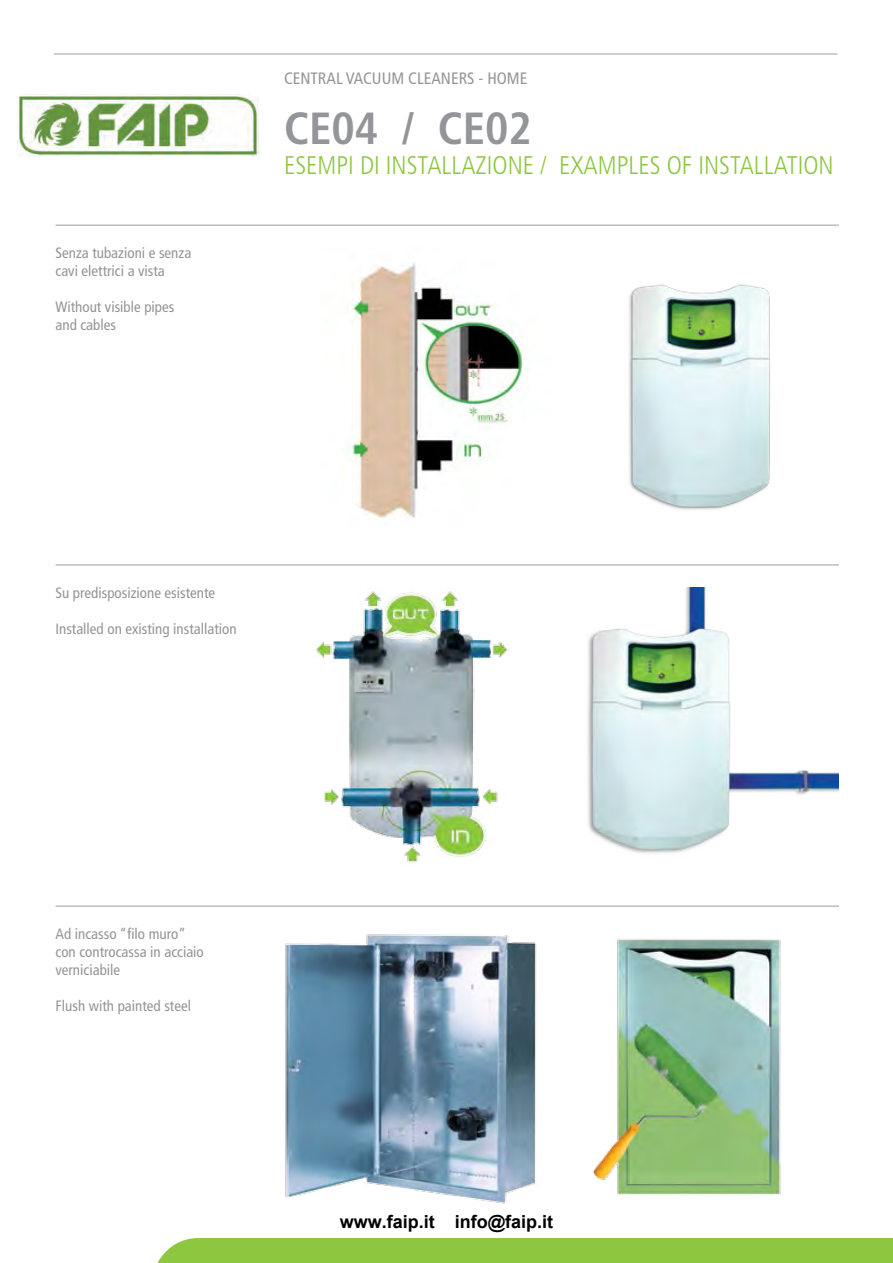
<style>
.page{position:relative;width:893px;height:1263px;background:#fff}
.page>*{position:absolute;margin:0;border:0;box-sizing:border-box;transform-origin:0 0}
.t1{font:700 condensed 45px "Frutiger";color:#939598}
.t2{font:300 condensed 25.5px "Frutiger";color:#8dc63f}
.t3{font:700 18px "Arial";color:#000}
.t4{font:condensed 16.5px "Frutiger";color:#939598}
.t5{font:condensed 15px/18px "Frutiger";color:#939598}
</style>
<div class="page">
<div style="left:157px;top:1238px;width:735px;height:25px;background:#8dc63f"></div>
<img style="left:285px;top:934px;width:252px;height:270px">
<img style="left:347px;top:263px;width:176px;height:255px">
<img style="left:315px;top:591px;width:193px;height:272px">
<img style="left:588px;top:587px;width:250px;height:266px">
<img style="left:629px;top:284px;width:141px;height:226px">
<img style="left:592px;top:939px;width:189px;height:256px">
<hr style="left:54px;top:53px;width:783px;height:2px;background:#bcbec0">
<hr style="left:56px;top:224px;width:783px;height:2px;background:#bcbec0">
<hr style="left:56px;top:905px;width:783px;height:2px;background:#bcbec0">
<hr style="left:56px;top:564px;width:783px;height:2px;background:#bcbec0">
<img style="left:17px;top:95px;width:241px;height:61px">
<p class="t5" style="left:56px;top:244px;width:137px">Senza tubazioni e senza cavi elettrici a vista</p>
<p class="t5" style="left:56px;top:298px;width:120px">Without visible pipes and cables</p>
<p class="t4" style="left:284px;top:68px;width:245px">CENTRAL VACUUM CLEANERS - HOME</p>
<h1 class="t1" style="left:284px;top:102px;width:249px">CE04 / CE02</h1>
<h2 class="t2" style="left:284px;top:151px;width:551px">ESEMPI DI INSTALLAZIONE / EXAMPLES OF INSTALLATION</h2>
<p class="t5" style="left:56px;top:584px;width:161px">Su predisposizione esistente</p>
<p class="t5" style="left:56px;top:620px;width:183px">Installed on existing installation</p>
<p class="t5" style="left:56px;top:925px;width:150px">Ad incasso “filo muro” con controcassa in acciaio verniciabile</p>
<p class="t5" style="left:56px;top:997px;width:137px">Flush with painted steel</p>
<p class="t3" style="left:340px;top:1209px;width:215px">www.faip.it info@faip.it</p>
</div>
